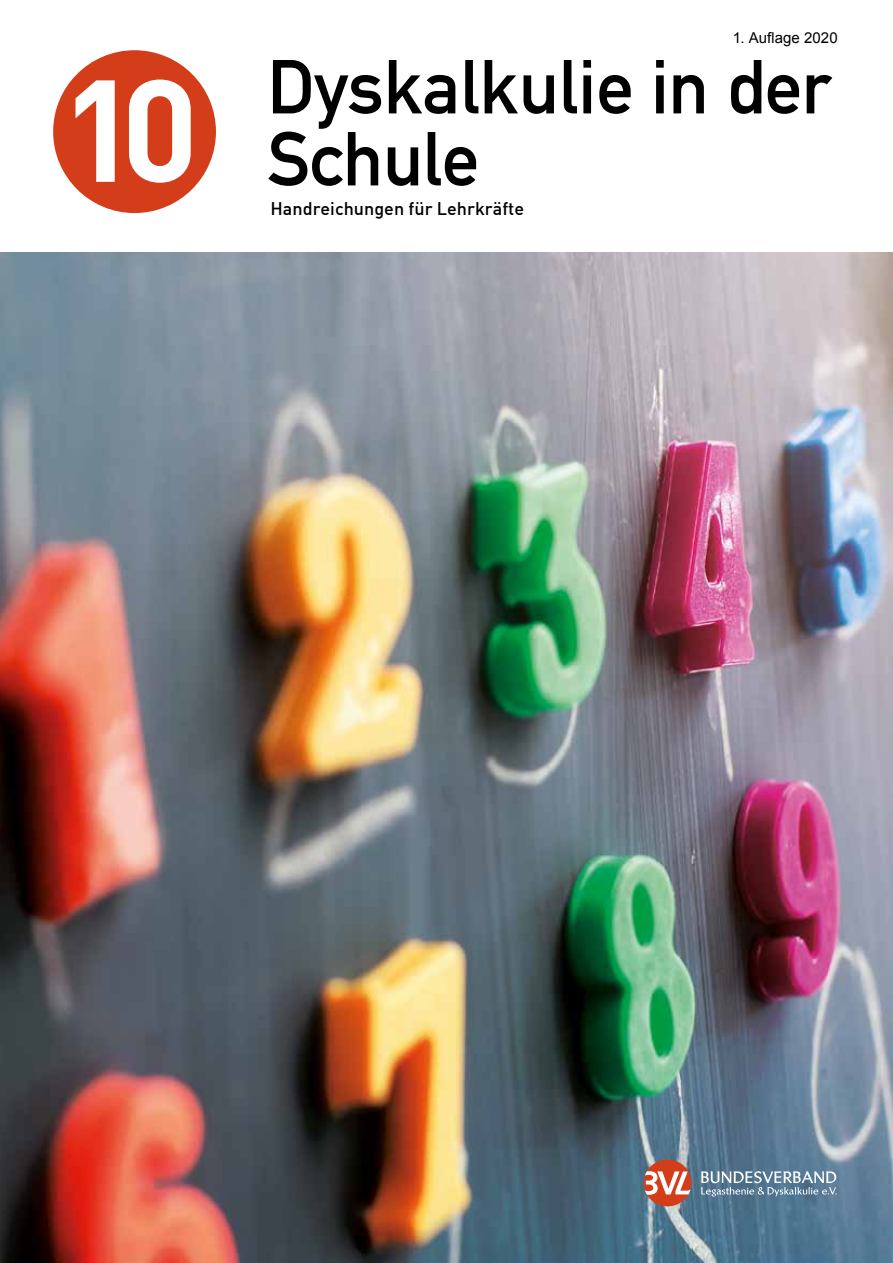
<style>
.page{position:relative;width:893px;height:1263px;background:#fff}
.page>*{position:absolute;margin:0;border:0;box-sizing:border-box;transform-origin:0 0}
.t1{font:142.5px "DIN Bold";color:#fff}
.t2{font:75px/72px "DIN Mittelschrift";color:#000}
.t3{font:500 18px "DIN";color:#000}
.t4{font:15px "Arial";letter-spacing:.005em;color:#000}
</style>
<div class="page">
<img style="left:0;top:253px;width:893px;height:1010px">
<div style="left:53px;top:50px;width:163px;height:163px;background:#d43d19;border-radius:50%"></div>
<svg style="left:701px;top:1171px;width:136px;height:25px;background:#8099ad"></svg>
<svg style="left:644px;top:1159px;width:47px;height:47px"></svg>
<h1 class="t1" style="left:61px;top:37px;width:139px">10</h1>
<p class="t4" style="left:733px;top:28px;width:106px">1. Auflage 2020</p>
<h2 class="t2" style="left:267px;top:52px;width:565px">Dyskalkulie in der<br>Schule</h2>
<p class="t3" style="left:271px;top:197px;width:255px">Handreichungen für Lehrkräfte</p>
</div>
